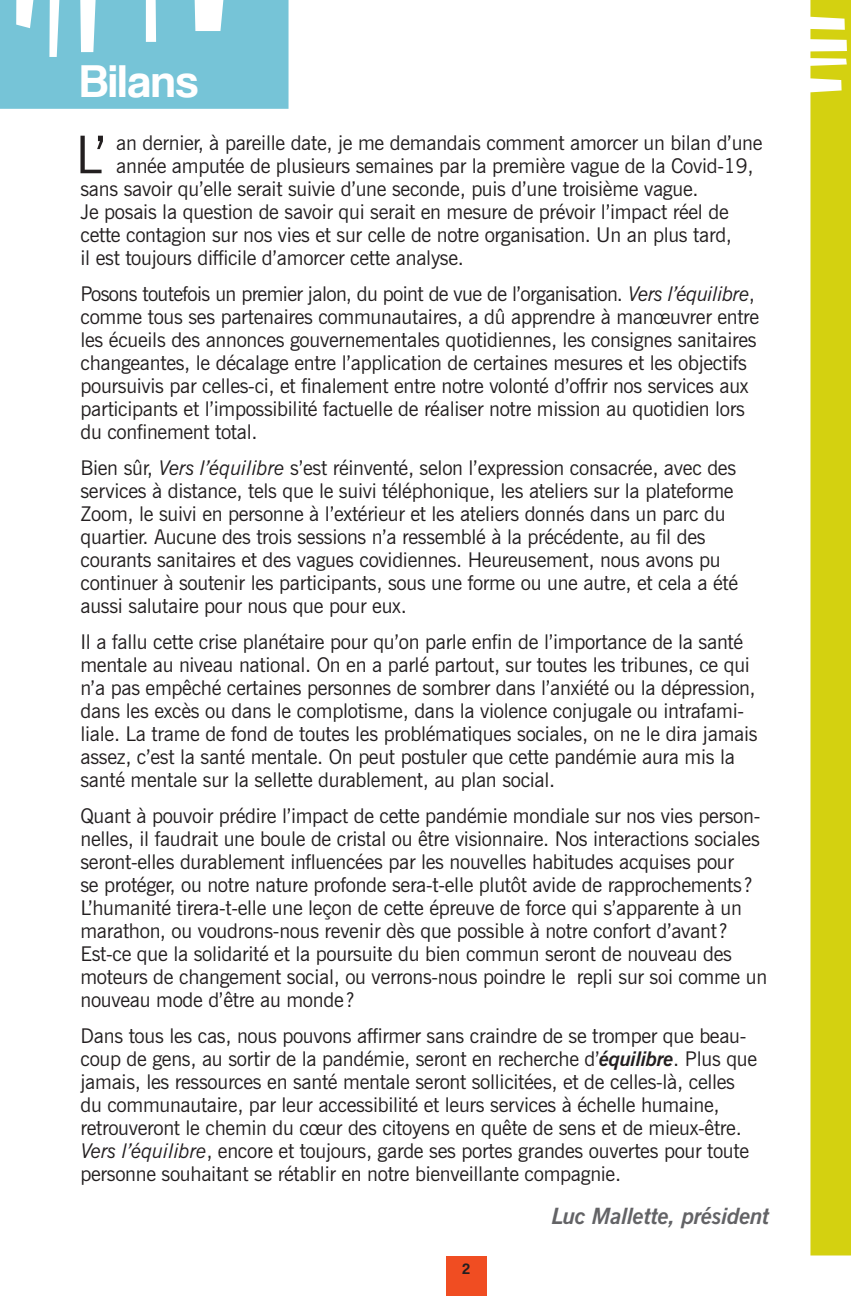
<style>
.page{position:relative;width:851px;height:1296px;background:#fff}
.page>*{position:absolute;margin:0;border:0;box-sizing:border-box;transform-origin:0 0}
.t1{font:51.98px "News Gothic BT";color:#231f20}
.t2{font:47.25px "Coolvetica Rg";letter-spacing:.02em;color:#fff}
.t3{font:italic 700 22.5px "News Gothic BT";letter-spacing:-.01em;color:#636366}
.t4{font:20.25px/22.9px "News Gothic BT";letter-spacing:-.015em;color:#231f20}
.t5{font:15.75px "Coolvetica Rg";color:#231f20}
.s1{font-style:italic}
.s2{font-weight:700;font-style:italic}
</style>
<div class="page">
<div style="left:446px;top:1256px;width:40px;height:40px;background:#f04d22"></div>
<svg style="left:810px;top:0;width:40px;height:1256px;background:#d7d422"></svg>
<svg style="left:0;top:0;width:288px;height:109px;background:#82c9da"></svg>
<h2 class="t2" style="left:80px;top:53px;width:119px">Bilans</h2>
<h1 class="t1" style="left:75px;top:123px;width:33px">L’</h1>
<p class="t4" style="left:116px;top:131px;width:647px">an dernier, à pareille date, je me demandais comment amorcer un bilan d’une</p>
<p class="t4" style="left:116px;top:154px;width:639px">année amputée de plusieurs semaines par la première vague de la Covid-19,</p>
<p class="t4" style="left:80px;top:177px;width:619px">sans savoir qu’elle serait suivie d’une seconde, puis d’une troisième vague.</p>
<p class="t4" style="left:80px;top:200px;width:649px">Je posais la question de savoir qui serait en mesure de prévoir l’impact réel de</p>
<p class="t4" style="left:80px;top:223px;width:653px">cette contagion sur nos vies et sur celle de notre organisation. Un an plus tard,</p>
<p class="t4" style="left:80px;top:246px;width:385px">il est toujours difficile d’amorcer cette analyse.</p>
<p class="t4" style="left:80px;top:283px;width:680px">Posons toutefois un premier jalon, du point de vue de l’organisation. <span class="s1">Vers l’équilibre</span>, comme tous ses partenaires communautaires, a dû apprendre à manœuvrer entre les écueils des annonces gouvernementales quotidiennes, les consignes sanitaires changeantes, le décalage entre l’application de certaines mesures et les objectifs poursuivis par celles-ci, et finalement entre notre volonté d’offrir nos services aux participants et l’impossibilité factuelle de réaliser notre mission au quotidien lors du confinement total.</p>
<p class="t4" style="left:80px;top:456px;width:659px">Bien sûr, <span class="s1">Vers l’équilibre</span> s’est réinventé, selon l’expression consacrée, avec des services à distance, tels que le suivi téléphonique, les ateliers sur la plateforme Zoom, le suivi en personne à l’extérieur et les ateliers donnés dans un parc du quartier. Aucune des trois sessions n’a ressemblé à la précédente, au fil des courants sanitaires et des vagues covidiennes. Heureusement, nous avons pu continuer à soutenir les participants, sous une forme ou une autre, et cela a été aussi salutaire pour nous que pour eux.</p>
<p class="t4" style="left:80px;top:630px;width:678px">Il a fallu cette crise planétaire pour qu’on parle enfin de l’importance de la santé mentale au niveau national. On en a parlé partout, sur toutes les tribunes, ce qui n’a pas empêché certaines personnes de sombrer dans l’anxiété ou la dépression, dans les excès ou dans le complotisme, dans la violence conjugale ou intrafami&shy;liale. La trame de fond de toutes les problématiques sociales, on ne le dira jamais assez, c’est la santé mentale. On peut postuler que cette pandémie aura mis la santé mentale sur la sellette durablement, au plan social.</p>
<p class="t4" style="left:80px;top:804px;width:688px">Quant à pouvoir prédire l’impact de cette pandémie mondiale sur nos vies person&shy;nelles, il faudrait une boule de cristal ou être visionnaire. Nos interactions sociales seront-elles durablement influencées par les nouvelles habitudes acquises pour<br>se protéger, ou notre nature profonde sera-t-elle plutôt avide de rapprochements?<br>L’humanité tirera-t-elle une leçon de cette épreuve de force qui s’apparente à un marathon, ou voudrons-nous revenir dès que possible à notre confort d’avant?<br>Est-ce que la solidarité et la poursuite du bien commun seront de nouveau des moteurs de changement social, ou verrons-nous poindre le repli sur soi comme un nouveau mode d’être au monde?</p>
<p class="t4" style="left:80px;top:1024px;width:678px">Dans tous les cas, nous pouvons affirmer sans craindre de se tromper que beau&shy;coup de gens, au sortir de la pandémie, seront en recherche d’<span class="s2">équilibre</span>. Plus que jamais, les ressources en santé mentale seront sollicitées, et de celles-là, celles du communautaire, par leur accessibilité et leurs services à échelle humaine, retrouveront le chemin du cœur des citoyens en quête de sens et de mieux-être.<br><span class="s1">Vers l’équilibre</span>, encore et toujours, garde ses portes grandes ouvertes pour toute personne souhaitant se rétablir en notre bienveillante compagnie.</p>
<p class="t3" style="left:551px;top:1202px;width:220px">Luc Mallette, président</p>
<p class="t5" style="left:462px;top:1260px;width:9px">2</p>
</div>
